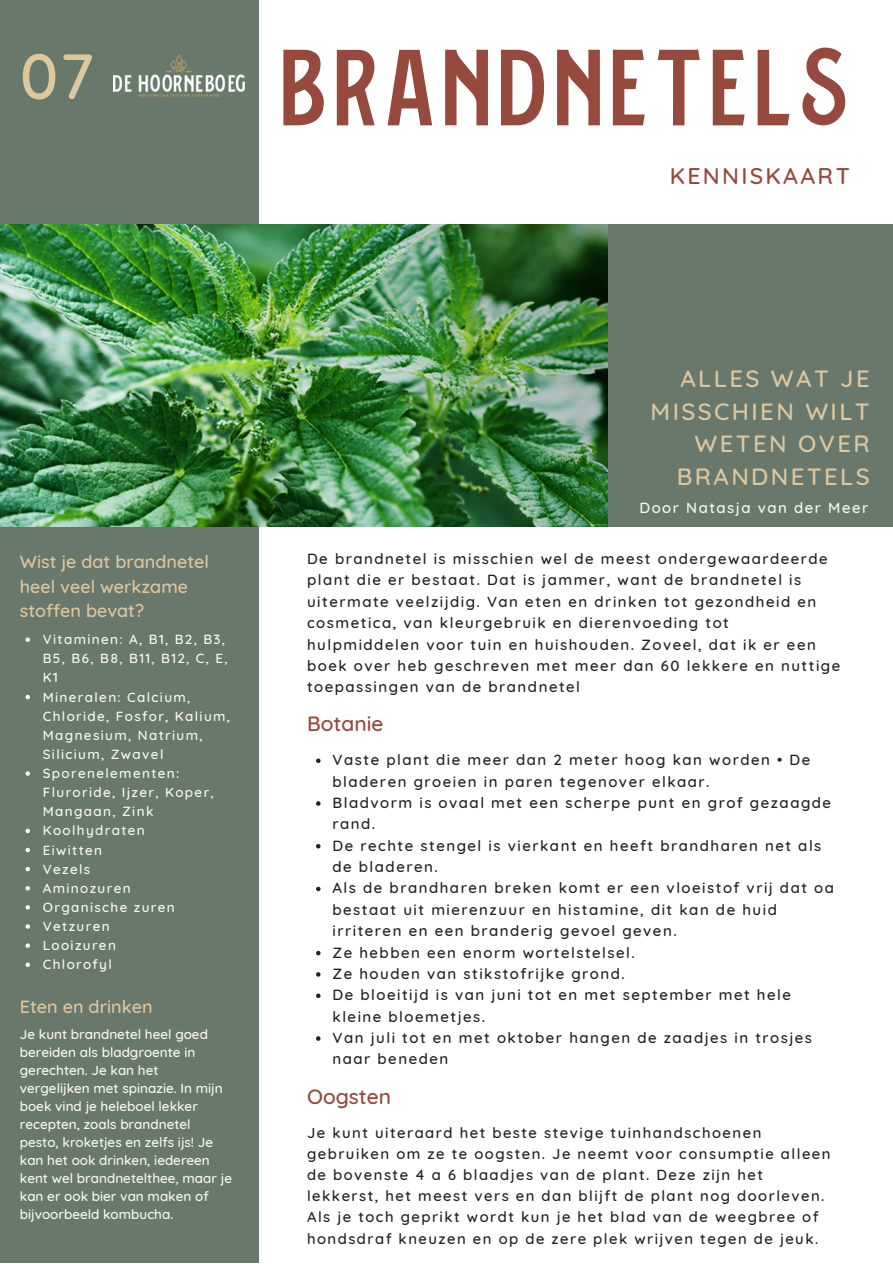
<style>
.page{position:relative;width:893px;height:1264px;background:#fff}
.page>*{position:absolute;margin:0;border:0;box-sizing:border-box;transform-origin:0 0}
.t1{font:108.3px "Hoorneboeg";letter-spacing:.02em;color:#954a3d}
.t2{font:500 63.45px "Quicksand";color:#ddc79d}
.t3{font:500 24px/32.5px "Quicksand";letter-spacing:.1em;color:#ddc79d;text-align:right}
.t4{font:500 23.1px "Quicksand";letter-spacing:.1em;color:#954a3d}
.t5{font:500 21px "Quicksand";color:#954a3d}
.t6{font:500 18px/24.8px "Quicksand";color:#ddc79d}
.t7{font:500 15px/21.3px "Quicksand";letter-spacing:.1em;color:#222}
.t8{font:500 15px "Quicksand";letter-spacing:.1em;color:#f8f8f0}
.t9{font:500 14.85px/21.1px "Quicksand";letter-spacing:.1em;color:#222}
.t10{font:500 13.5px/18px "Quicksand";color:#f8f8f0}
.t11{font:500 13.5px/19px "Quicksand";letter-spacing:.1em;color:#f8f8f0}
</style>
<div class="page">
<div style="left:0;top:0;width:258px;height:1262px;background:#68786b"></div>
<img style="left:0;top:224px;width:608px;height:303px">
<div style="left:608px;top:224px;width:284px;height:303px;background:#68786b"></div>
<img style="left:113px;top:55px;width:132px;height:42px">
<svg style="left:25px;top:637px;width:5px;height:5px"></svg>
<svg style="left:25px;top:694px;width:5px;height:5px"></svg>
<svg style="left:25px;top:771px;width:5px;height:4px"></svg>
<svg style="left:25px;top:828px;width:5px;height:5px"></svg>
<svg style="left:25px;top:847px;width:5px;height:5px"></svg>
<svg style="left:25px;top:867px;width:5px;height:4px"></svg>
<svg style="left:25px;top:886px;width:5px;height:4px"></svg>
<svg style="left:25px;top:905px;width:5px;height:4px"></svg>
<svg style="left:25px;top:924px;width:5px;height:4px"></svg>
<svg style="left:25px;top:943px;width:5px;height:4px"></svg>
<svg style="left:25px;top:962px;width:5px;height:5px"></svg>
<svg style="left:316px;top:758px;width:4px;height:5px"></svg>
<svg style="left:316px;top:801px;width:4px;height:4px"></svg>
<svg style="left:316px;top:844px;width:4px;height:4px"></svg>
<svg style="left:316px;top:886px;width:4px;height:5px"></svg>
<svg style="left:316px;top:950px;width:4px;height:5px"></svg>
<svg style="left:316px;top:972px;width:4px;height:4px"></svg>
<svg style="left:316px;top:993px;width:4px;height:5px"></svg>
<svg style="left:316px;top:1036px;width:4px;height:4px"></svg>
<h2 class="t2" style="left:20px;top:35px;width:76px">07</h2>
<h1 class="t1" style="left:278px;top:29px;width:574px">BRANDNETELS</h1>
<h3 class="t4" style="left:669px;top:161px;width:182px">KENNISKAART</h3>
<h3 class="t3" style="left:650px;top:362px;width:221px">ALLES WAT JE<br>MISSCHIEN WILT<br>WETEN OVER<br>BRANDNETELS</h3>
<p class="t8" style="left:639px;top:498px;width:230px">Door Natasja van der Meer</p>
<p class="t6" style="left:20px;top:548px;width:191px">Wist je dat brandnetel heel veel werkzame stoffen bevat?</p>
<p class="t7" style="left:307px;top:548px;width:535px">De brandnetel is misschien wel de meest ondergewaardeerde plant die er bestaat. Dat is jammer, want de brandnetel is uitermate veelzijdig. Van eten en drinken tot gezondheid en cosmetica, van kleurgebruik en dierenvoeding tot hulpmiddelen voor tuin en huishouden. Zoveel, dat ik er een boek over heb geschreven met meer dan 60 lekkere en nuttige toepassingen van de brandnetel</p>
<p class="t11" style="left:43px;top:629px;width:189px">Vitaminen: A, B1, B2, B3,<br>B5, B6, B8, B11, B12, C, E,<br>K1<br>Mineralen: Calcium,<br>Chloride, Fosfor, Kalium,<br>Magnesium, Natrium,<br>Silicium, Zwavel<br>Sporenelementen:<br>Fluroride, Ijzer, Koper,<br>Mangaan, Zink<br>Koolhydraten<br>Eiwitten<br>Vezels<br>Aminozuren<br>Organische zuren<br>Vetzuren<br>Looizuren<br>Chlorofyl</p>
<h3 class="t5" style="left:307px;top:710px;width:78px">Botanie</h3>
<p class="t7" style="left:332px;top:749px;width:503px">Vaste plant die meer dan 2 meter hoog kan worden • De bladeren groeien in paren tegenover elkaar.<br>Bladvorm is ovaal met een scherpe punt en grof gezaagde rand.<br>De rechte stengel is vierkant en heeft brandharen net als de bladeren.<br>Als de brandharen breken komt er een vloeistof vrij dat oa bestaat uit mierenzuur en histamine, dit kan de huid irriteren en een branderig gevoel geven.<br>Ze hebben een enorm wortelstelsel.<br>Ze houden van stikstofrijke grond.<br>De bloeitijd is van juni tot en met september met hele kleine bloemetjes.<br>Van juli tot en met oktober hangen de zaadjes in trosjes naar beneden</p>
<h3 class="t5" style="left:307px;top:1082px;width:86px">Oogsten</h3>
<p class="t9" style="left:307px;top:1121px;width:525px">Je kunt uiteraard het beste stevige tuinhandschoenen gebruiken om ze te oogsten. Je neemt voor consumptie alleen de bovenste 4 a 6 blaadjes van de plant. Deze zijn het lekkerst, het meest vers en dan blijft de plant nog doorleven.<br>Als je toch geprikt wordt kun je het blad van de weegbree of hondsdraf kneuzen en op de zere plek wrijven tegen de jeuk.</p>
<p class="t6" style="left:20px;top:993px;width:134px">Eten en drinken</p>
<p class="t10" style="left:20px;top:1024px;width:214px">Je kunt brandnetel heel goed bereiden als bladgroente in gerechten. Je kan het<br>vergelijken met spinazie. In mijn boek vind je heleboel lekker recepten, zoals brandnetel pesto, kroketjes en zelfs ijs! Je kan het ook drinken, iedereen kent wel brandnetelthee, maar je kan er ook bier van maken of bijvoorbeeld kombucha.</p>
</div>
